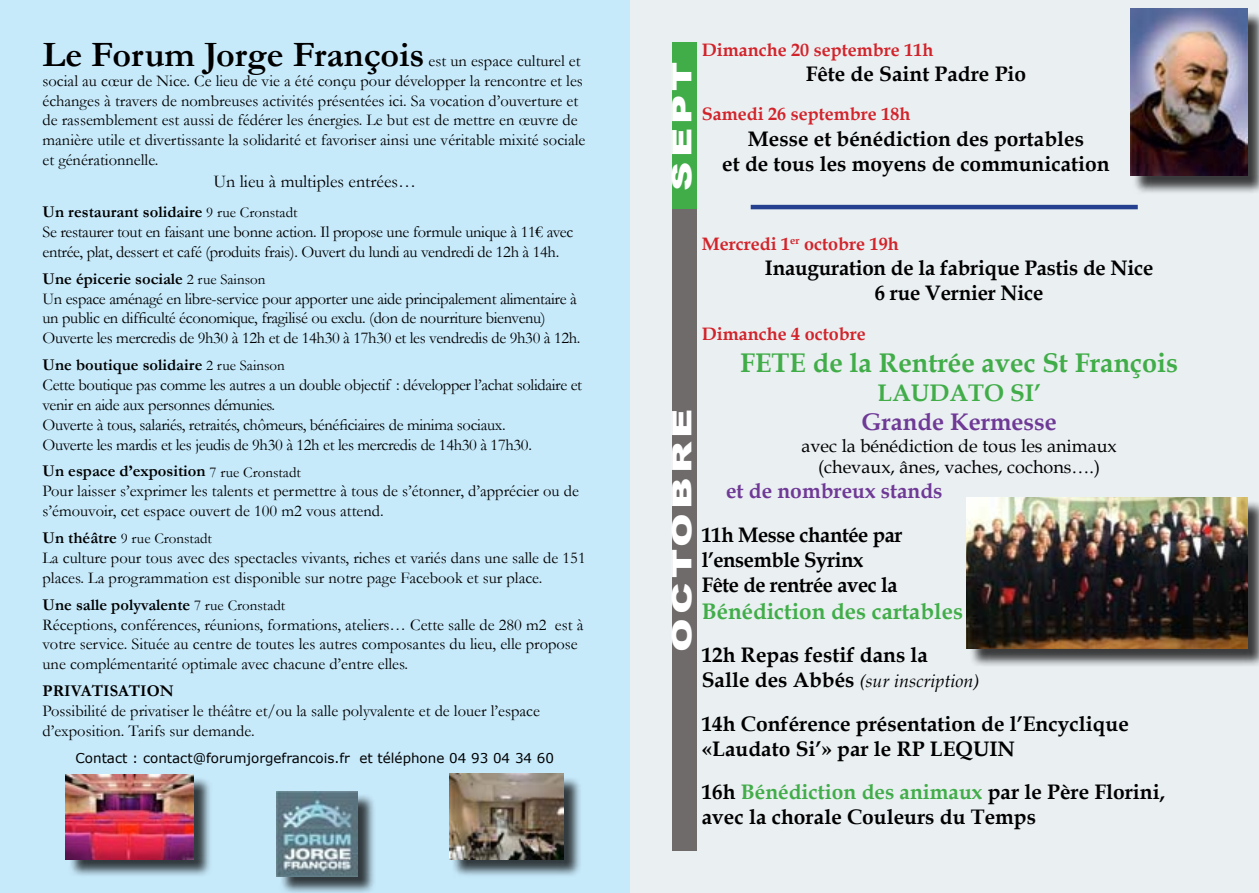
<style>
.page{position:relative;width:1259px;height:893px;background:#fff}
.page>*{position:absolute;margin:0;border:0;box-sizing:border-box;transform-origin:0 0}
.t1{font:700 27px "Book Antiqua";color:#41ad49}
.t2{font:900 27px "Arial";letter-spacing:.1em;color:#fff;scale:1.5 1}
.t3{font:700 24px "Book Antiqua";color:#6f3996}
.t4{font:700 24px "Book Antiqua";color:#41ad49}
.t5{font:700 22.5px "Book Antiqua";color:#41ad49}
.t6{font:700 21px/25.2px "Book Antiqua";color:#000;text-align:center}
.t7{font:700 21px/25.2px "Book Antiqua";letter-spacing:-.02em;color:#000}
.t8{font:700 21px "Book Antiqua";color:#6f3996}
.t9{font:700 18px "Book Antiqua";color:#d2232a}
.t10{font:18px/21.6px "Book Antiqua";color:#000;text-align:center}
.t11{font:italic 18px "Book Antiqua";color:#000}
.t12{font:18px "Garamond";color:#000}
.t13{font:16.5px/19.8px "Garamond";color:#000}
.t14{font:16.5px/19.8px "Garamond";letter-spacing:-.02em;color:#000}
.t15{font:700 16.5px "Garamond";color:#000}
.t16{font:15px "Garamond";color:#000}
.t17{font:13.5px "Verdana";color:#000}
.s1{font-weight:700;font-size:36px}
.s2{font-weight:700}
.s3{font-size:15px}
.s4{font-weight:700;font-size:16.5px}
.s5{font-weight:700;font-style:normal;font-size:21px}
.s6{color:#41ad49}
</style>
<div class="page">
<div style="left:629px;top:0;width:630px;height:893px;background:#eaeff2"></div>
<div style="left:672px;top:43px;width:24px;height:166px;background:#41ad49"></div>
<div style="left:672px;top:209px;width:24px;height:642px;background:#6f6b6b"></div>
<hr style="left:750px;top:205px;width:387px;height:4px;background:#25408f">
<div style="left:969px;top:500px;width:290px;height:167px;background:#000;opacity:.75"></div>
<img style="left:967px;top:497px;width:280px;height:151px">
<div style="left:1132px;top:11px;width:127px;height:183px;background:#000;opacity:.75"></div>
<img style="left:1130px;top:9px;width:117px;height:167px">
<div style="left:0;top:0;width:629px;height:893px;background:#c7eafb"></div>
<div style="left:452px;top:776px;width:130px;height:102px;background:#000;opacity:.75"></div>
<img style="left:449px;top:774px;width:114px;height:86px">
<div style="left:68px;top:777px;width:144px;height:100px;background:#000;opacity:.75"></div>
<img style="left:66px;top:774px;width:127px;height:85px">
<div style="left:279px;top:794px;width:96px;height:99px;background:#000;opacity:.75"></div>
<img style="left:277px;top:791px;width:80px;height:85px">
<p class="t13" style="left:43px;top:51px;width:544px"><span class="s1">Le Forum Jorge François</span> est un espace culturel et social au cœur de Nice. Ce lieu de vie a été conçu pour développer la rencontre et les échanges à travers de nombreuses activités présentées ici. Sa vocation d’ouverture et de rassemblement est aussi de fédérer les énergies. Le but est de mettre en œuvre de manière utile et divertissante la solidarité et favoriser ainsi une véritable mixité sociale et générationnelle.</p>
<p class="t12" style="left:213px;top:169px;width:204px">Un lieu à multiples entrées…</p>
<p class="t14" style="left:43px;top:202px;width:532px"><span class="s2">Un restaurant solidaire</span> <span class="s3">9 rue Cronstadt<br></span>Se restaurer tout en faisant une bonne action. Il propose une formule unique à 11€ avec entrée, plat, dessert et café (produits frais). Ouvert du lundi au vendredi de 12h à 14h.</p>
<p class="t14" style="left:43px;top:268px;width:539px"><span class="s2">Une épicerie sociale</span> <span class="s3">2 rue Sainson<br></span>Un espace aménagé en libre-service pour apporter une aide principalement alimentaire à un public en difficulté économique, fragilisé ou exclu. (don de nourriture bienvenu)<br>Ouverte les mercredis de 9h30 à 12h et de 14h30 à 17h30 et les vendredis de 9h30 à 12h.</p>
<p class="t14" style="left:43px;top:355px;width:541px"><span class="s2">Une boutique solidaire</span> <span class="s3">2 rue Sainson<br></span>Cette boutique pas comme les autres a un double objectif : développer l’achat solidaire et venir en aide aux personnes démunies.<br>Ouverte à tous, salariés, retraités, chômeurs, bénéficiaires de minima sociaux.<br>Ouverte les mardis et les jeudis de 9h30 à 12h et les mercredis de 14h30 à 17h30.</p>
<p class="t13" style="left:43px;top:461px;width:538px"><span class="s2">Un espace d’exposition</span> <span class="s3">7 rue Cronstadt<br></span>Pour laisser s’exprimer les talents et permettre à tous de s’étonner, d’apprécier ou de s’émouvoir, cet espace ouvert de 100 m2 vous attend.</p>
<p class="t16" style="left:43px;top:528px;width:171px"><span class="s4">Un théâtre</span> 9 rue Cronstadt</p>
<p class="t13" style="left:43px;top:547px;width:545px">La culture pour tous avec des spectacles vivants, riches et variés dans une salle de 151 places. La programmation est disponible sur notre page Facebook et sur place.</p>
<p class="t13" style="left:43px;top:594px;width:542px"><span class="s2">Une salle polyvalente</span> <span class="s3">7 rue Cronstadt<br></span>Réceptions, conférences, réunions, formations, ateliers… Cette salle de 280 m2 est à votre service. Située au centre de toutes les autres composantes du lieu, elle propose une complémentarité optimale avec chacune d’entre elles.</p>
<p class="t15" style="left:43px;top:680px;width:133px">PRIVATISATION</p>
<p class="t13" style="left:43px;top:700px;width:499px">Possibilité de privatiser le théâtre et/ou la salle polyvalente et de louer l’espace d’exposition. Tarifs sur demande.</p>
<p class="t17" style="left:75px;top:748px;width:480px">Contact : contact@forumjorgefrancois.fr et téléphone 04 93 04 34 60</p>
<h1 class="t2" style="left:662px;top:190px;width:88px;rotate:-90deg">SEPT</h1>
<p class="t9" style="left:702px;top:37px;width:233px">Dimanche 20 septembre 11h</p>
<p class="t6" style="left:805px;top:61px;width:222px">Fête de Saint Padre Pio</p>
<p class="t9" style="left:702px;top:102px;width:210px">Samedi 26 septembre 18h</p>
<p class="t6" style="left:722px;top:126px;width:389px">Messe et bénédiction des portables<br>et de tous les moyens de communication</p>
<h1 class="t2" style="left:662px;top:652px;width:164px;rotate:-90deg">OCTOBRE</h1>
<p class="t9" style="left:702px;top:232px;width:198px">Mercredi 1<sup>er</sup> octobre 19h</p>
<p class="t6" style="left:765px;top:255px;width:390px">Inauguration de la fabrique Pastis de Nice<br>6 rue Vernier Nice</p>
<p class="t9" style="left:702px;top:322px;width:165px">Dimanche 4 octobre</p>
<h1 class="t1" style="left:740px;top:345px;width:439px">FETE de la Rentrée avec St François</h1>
<h2 class="t4" style="left:877px;top:377px;width:165px">LAUDATO SI’</h2>
<h2 class="t3" style="left:861px;top:405px;width:197px">Grande Kermesse</h2>
<p class="t10" style="left:801px;top:434px;width:317px">avec la bénédiction de tous les animaux (chevaux, ânes, vaches, cochons….)</p>
<p class="t8" style="left:726px;top:477px;width:218px">et de nombreux stands</p>
<p class="t7" style="left:702px;top:522px;width:202px">11h Messe chantée par l’ensemble Syrinx<br>Fête de rentrée avec la</p>
<h3 class="t5" style="left:702px;top:596px;width:263px">Bénédiction des cartables</h3>
<p class="t6" style="left:702px;top:642px;width:228px">12h Repas festif dans la</p>
<p class="t11" style="left:702px;top:669px;width:279px"><span class="s5">Salle des Abbés</span> (sur inscription)</p>
<p class="t6" style="left:702px;top:711px;width:428px;text-align:left">14h Conférence présentation de l’Encyclique «Laudato Si’» par le RP LEQUIN</p>
<p class="t6" style="left:702px;top:779px;width:465px;text-align:left">16h <span class="s6">Bénédiction des animaux</span> par le Père Florini, avec la chorale Couleurs du Temps</p>
</div>
